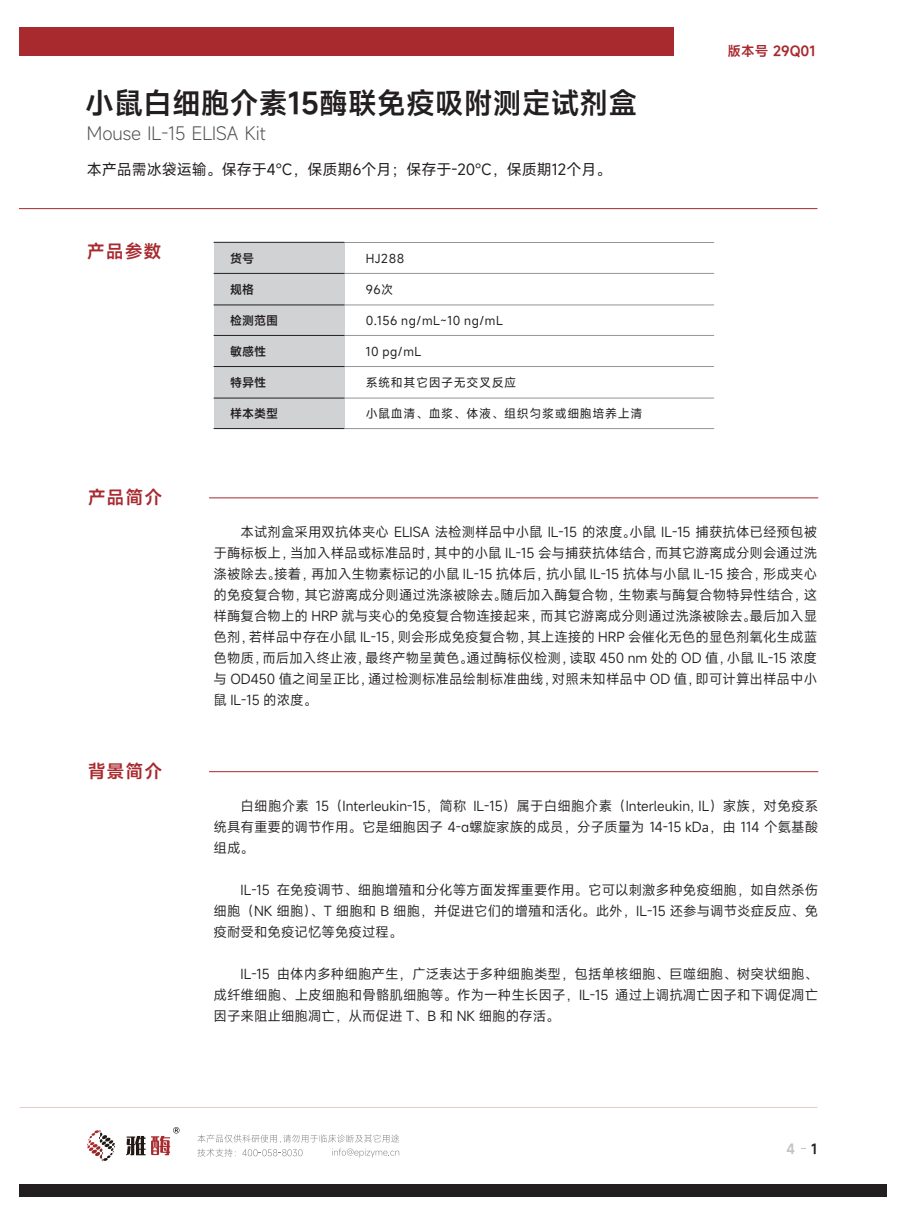
<style>
.page{position:relative;width:906px;height:1225px;background:#fff}
.page>*{position:absolute;margin:0;border:0;box-sizing:border-box;transform-origin:0 0}
.t1{font:600 28.95px "Mi Sans";color:#231f20}
.t2{font:300 18px "Mi Sans";color:#505052}
.t3{font:600 18px "Mi Sans";letter-spacing:.05em;color:#a8292e}
.t4{font:15px "Mi Sans";color:#231f20}
.t5{font:13.5px/21px "Mi Sans";color:#231f20;text-align:justify}
.t6{font:600 13.5px "Mi Sans";color:#a8292e}
.t7{font:600 13.5px "Mi Sans";color:#c2c3c6}
.t8{font:12px "Mi Sans";letter-spacing:.05em;color:#231f20}
.t9{font:600 12px "Mi Sans";color:#231f20}
.s1{color:#231f20}
</style>
<div class="page">
<hr style="left:19px;top:208px;width:798px;height:1px;background:#a8292e">
<div style="left:214px;top:242px;width:130px;height:186px;background:#d1d2d4"></div>
<hr style="left:344px;top:304px;width:370px;height:1px;background:#939598">
<hr style="left:344px;top:335px;width:370px;height:1px;background:#939598">
<hr style="left:344px;top:366px;width:370px;height:1px;background:#939598">
<hr style="left:344px;top:398px;width:370px;height:1px;background:#939598">
<hr style="left:344px;top:242px;width:370px;height:1px;background:#939598">
<hr style="left:344px;top:273px;width:370px;height:1px;background:#939598">
<hr style="left:214px;top:273px;width:130px;height:1px;background:#231f20">
<hr style="left:214px;top:304px;width:130px;height:1px;background:#231f20">
<hr style="left:214px;top:242px;width:130px;height:1px;background:#231f20">
<hr style="left:214px;top:366px;width:130px;height:1px;background:#231f20">
<hr style="left:214px;top:398px;width:130px;height:1px;background:#231f20">
<hr style="left:214px;top:428px;width:130px;height:1px;background:#231f20">
<hr style="left:214px;top:335px;width:130px;height:1px;background:#231f20">
<hr style="left:344px;top:428px;width:370px;height:1px;background:#939598">
<hr style="left:209px;top:497px;width:609px;height:1px;background:#a8292e">
<hr style="left:209px;top:771px;width:609px;height:1px;background:#a8292e">
<div style="left:19px;top:27px;width:654px;height:29px;background:#a8292e"></div>
<div style="left:19px;top:1184px;width:867px;height:13px;background:#231f20"></div>
<svg style="left:87px;top:1130px;width:28px;height:31px"></svg>
<svg style="left:126px;top:1127px;width:53px;height:28px"></svg>
<svg style="left:197px;top:1134px;width:202px;height:23px"></svg>
<h1 class="t1" style="left:85px;top:84px;width:554px">小鼠白细胞介素15酶联免疫吸附测定试剂盒</h1>
<h2 class="t2" style="left:87px;top:121px;width:180px">Mouse IL-15 ELISA Kit</h2>
<p class="t4" style="left:87px;top:159px;width:526px">本产品需冰袋运输。保存于4℃，保质期6个月；保存于-20℃，保质期12个月。</p>
<h2 class="t3" style="left:87px;top:239px;width:76px">产品参数</h2>
<h2 class="t3" style="left:88px;top:485px;width:76px">产品简介</h2>
<p class="t9" style="left:230px;top:250px;width:26px">货号</p>
<p class="t9" style="left:230px;top:282px;width:26px">规格</p>
<p class="t9" style="left:230px;top:313px;width:50px">检测范围</p>
<p class="t9" style="left:230px;top:343px;width:38px">敏感性</p>
<p class="t9" style="left:230px;top:374px;width:38px">特异性</p>
<p class="t9" style="left:230px;top:405px;width:50px">样本类型</p>
<p class="t8" style="left:366px;top:250px;width:40px">HJ288</p>
<p class="t8" style="left:366px;top:282px;width:29px">96次</p>
<p class="t8" style="left:366px;top:313px;width:139px">0.156 ng/mL~10 ng/mL</p>
<p class="t8" style="left:366px;top:343px;width:57px">10 pg/mL</p>
<p class="t8" style="left:366px;top:374px;width:152px">系统和其它因子无交叉反应</p>
<p class="t8" style="left:366px;top:405px;width:278px">小鼠血清、血浆、体液、组织匀浆或细胞培养上清</p>
<p class="t6" style="left:727px;top:42px;width:89px">版本号 29Q01</p>
<h2 class="t3" style="left:88px;top:759px;width:76px">背景简介</h2>
<p class="t5" style="left:213px;top:521px;width:605px;text-indent:27px">本试剂盒采用双抗体夹心 ELISA 法检测样品中小鼠 IL-15 的浓度。小鼠 IL-15 捕获抗体已经预包被于酶标板上，当加入样品或标准品时，其中的小鼠 IL-15 会与捕获抗体结合，而其它游离成分则会通过洗涤被除去。接着，再加入生物素标记的小鼠 IL-15 抗体后，抗小鼠 IL-15 抗体与小鼠 IL-15 接合，形成夹心的免疫复合物，其它游离成分则通过洗涤被除去。随后加入酶复合物，生物素与酶复合物特异性结合，这样酶复合物上的 HRP 就与夹心的免疫复合物连接起来，而其它游离成分则通过洗涤被除去。最后加入显色剂，若样品中存在小鼠 IL-15，则会形成免疫复合物，其上连接的 HRP 会催化无色的显色剂氧化生成蓝色物质，而后加入终止液，最终产物呈黄色。通过酶标仪检测，读取 450 nm 处的 OD 值，小鼠 IL-15 浓度与 OD450 值之间呈正比，通过检测标准品绘制标准曲线，对照未知样品中 OD 值，即可计算出样品中小鼠 IL-15 的浓度。</p>
<p class="t5" style="left:213px;top:795px;width:606px;text-indent:27px">白细胞介素 15（Interleukin-15，简称 IL-15）属于白细胞介素（Interleukin, IL）家族，对免疫系统具有重要的调节作用。它是细胞因子 4-α螺旋家族的成员，分子质量为 14-15 kDa，由 114 个氨基酸组成。</p>
<p class="t5" style="left:213px;top:879px;width:606px;text-indent:27px">IL-15 在免疫调节、细胞增殖和分化等方面发挥重要作用。它可以刺激多种免疫细胞，如自然杀伤细胞（NK 细胞）、T 细胞和 B 细胞，并促进它们的增殖和活化。此外，IL-15 还参与调节炎症反应、免疫耐受和免疫记忆等免疫过程。</p>
<p class="t5" style="left:213px;top:963px;width:606px;text-indent:27px">IL-15 由体内多种细胞产生，广泛表达于多种细胞类型，包括单核细胞、巨噬细胞、树突状细胞、成纤维细胞、上皮细胞和骨骼肌细胞等。作为一种生长因子，IL-15 通过上调抗凋亡因子和下调促凋亡因子来阻止细胞凋亡，从而促进 T、B 和 NK 细胞的存活。</p>
<p class="t7" style="left:786px;top:1139px;width:32px">4 <span class="s1">1</span></p>
</div>
